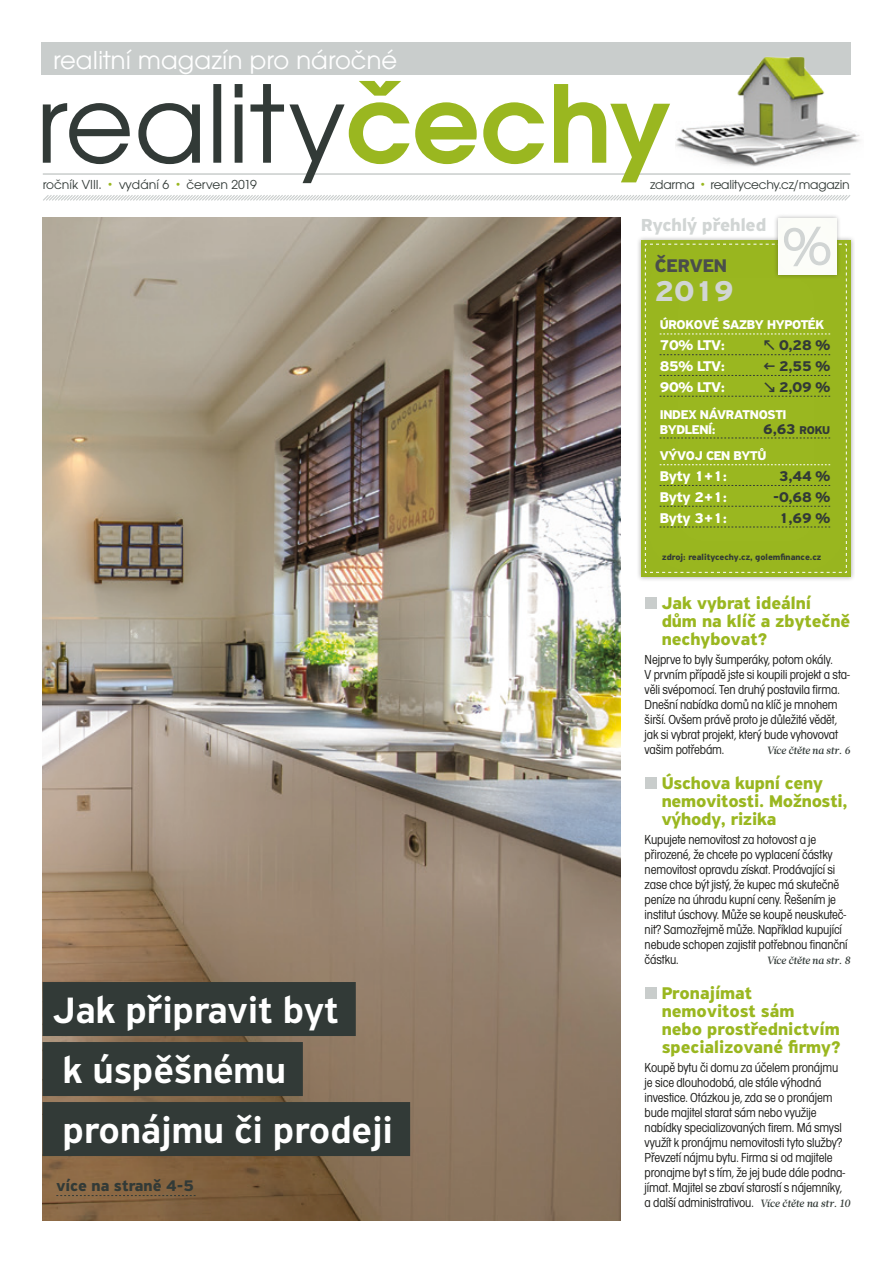
<style>
.page{position:relative;width:893px;height:1263px;background:#fff}
.page>*{position:absolute;margin:0;border:0;box-sizing:border-box;transform-origin:0 0}
.t1{font:500 39px/60px "PF Highway Sans Pro";color:#fff}
.t2{font:700 30.45px "PF Highway Sans Pro";color:#d1d5d4}
.t3{font:27px "Avant Gar Got Itc TOT Boo";color:#fff}
.t4{font:700 19.5px "PF Highway Sans Pro";color:#4a4e4b}
.t5{font:700 18.45px "PF Highway Sans Pro";color:#d1d5d4}
.t6{font:700 18px/18px "PF Highway Sans Pro";color:#9ab720}
.t7{font:700 16.35px "PF Highway Sans Pro";color:#323a37}
.t8{font:700 15px "PF Highway Sans Pro";letter-spacing:-.02em;color:#fff}
.t9{font:700 15px "PF Highway Sans Pro";letter-spacing:-.02em;color:#323a37}
.t10{font:13.5px/15px "Avant Gar Got Itc TOT Boo Con";letter-spacing:-.01em;color:#1d1d1b}
.t11{font:700 13.5px/15px "PF Highway Sans Pro";letter-spacing:-.02em;color:#fff}
.t12{font:13.5px "Avant Gar Got Itc TOT Boo";color:#323a37}
.t13{font:13.5px "Avant Gar Got Itc TOT Boo";letter-spacing:-.02em;color:#323a37}
.t14{font:italic 500 10.5px "Glosa Text";letter-spacing:-.015em;color:#323a37}
.t15{font:700 9px "PF Highway Sans Pro";color:#323a37}
.s1{font-family:"Galette";font-weight:500;color:#9ab720}
.s2{font-size:12px}
.s3{font-family:"Glosa Text";font-weight:500;font-style:italic;font-size:10.5px;color:#323a37}
</style>
<div class="page">
<div style="left:645px;top:597px;width:12px;height:12px;background:#c9cdcc"></div>
<div style="left:645px;top:777px;width:12px;height:12px;background:#c9cdcc"></div>
<div style="left:645px;top:987px;width:12px;height:12px;background:#c9cdcc"></div>
<svg style="left:43px;top:195px;width:808px;height:6px"></svg>
<hr style="left:43px;top:173px;width:807px;height:2px;background:#c9cdcc">
<div style="left:41px;top:43px;width:809px;height:32px;background:#c9cdcc"></div>
<img style="left:675px;top:43px;width:185px;height:124px">
<svg style="left:43px;top:81px;width:627px;height:102px"></svg>
<div style="left:637px;top:235px;width:218px;height:347px;background:#efefef"></div>
<div style="left:640px;top:239px;width:212px;height:339px;background:#9ab720"></div>
<div style="left:773px;top:214px;width:68px;height:65px;background:#1d1d1b;opacity:.35"></div>
<div style="left:778px;top:216px;width:61px;height:60px;background:#9ab720;opacity:.05"></div>
<svg style="left:645px;top:227px;width:202px;height:346px"></svg>
<img style="left:43px;top:218px;width:578px;height:1002px">
<div style="left:43px;top:982px;width:313px;height:54px;background:#323a37"></div>
<div style="left:43px;top:1042px;width:260px;height:54px;background:#323a37"></div>
<div style="left:43px;top:1102px;width:367px;height:54px;background:#323a37"></div>
<svg style="left:56px;top:1195px;width:140px;height:1px"></svg>
<h3 class="t3" style="left:53px;top:44px;width:346px">realitní magazín pro náročné</h3>
<p class="t12" style="left:43px;top:177px;width:216px">ročník VIII. <span class="s1">•</span> vydání 6 <span class="s1">•</span> červen 2019</p>
<p class="t13" style="left:650px;top:177px;width:201px">zdarma <span class="s1">•</span> realitycechy.cz/magazin</p>
<h3 class="t5" style="left:641px;top:215px;width:126px">Rychlý přehled</h3>
<h3 class="t4" style="left:655px;top:254px;width:74px">ČERVEN</h3>
<h2 class="t2" style="left:655px;top:273px;width:81px">2019</h2>
<p class="t11" style="left:660px;top:318px;width:166px">ÚROKOVÉ SAZBY HYPOTÉK</p>
<p class="t8" style="left:660px;top:336px;width:67px">70% LTV:</p>
<p class="t9" style="left:763px;top:336px;width:69px">↖ 0,28 %</p>
<p class="t8" style="left:660px;top:357px;width:67px">85% LTV:</p>
<p class="t9" style="left:763px;top:357px;width:69px">← 2,55 %</p>
<p class="t8" style="left:660px;top:378px;width:67px">90% LTV:</p>
<p class="t9" style="left:763px;top:378px;width:69px">↘ 2,09 %</p>
<p class="t11" style="left:660px;top:407px;width:128px">INDEX NÁVRATNOSTI<br>BYDLENÍ:</p>
<p class="t9" style="left:763px;top:420px;width:68px">6,63 <span class="s2">ROKU</span></p>
<p class="t11" style="left:660px;top:449px;width:108px">VÝVOJ CEN BYTŮ</p>
<p class="t8" style="left:660px;top:467px;width:69px">Byty 1+1:</p>
<p class="t9" style="left:779px;top:467px;width:53px">3,44 %</p>
<p class="t8" style="left:660px;top:488px;width:69px">Byty 2+1:</p>
<p class="t9" style="left:773px;top:488px;width:58px">-0,68 %</p>
<p class="t8" style="left:660px;top:509px;width:69px">Byty 3+1:</p>
<p class="t9" style="left:779px;top:509px;width:53px">1,69 %</p>
<h1 class="t1" style="left:53px;top:981px;width:342px">Jak připravit byt<br>k úspěšnému pronájmu či prodeji</h1>
<p class="t7" style="left:56px;top:1176px;width:139px">více na straně 4-5</p>
<p class="t15" style="left:662px;top:551px;width:161px">zdroj: realitycechy.cz, golemfinance.cz</p>
<h3 class="t6" style="left:662px;top:594px;width:190px">Jak vybrat ideální dům na klíč a zbytečně nechybovat?</h3>
<p class="t10" style="left:645px;top:652px;width:207px">Nejprve to byly šumperáky, potom okály.<br>V prvním případě jste si koupili projekt a sta&shy;věli svépomocí. Ten druhý postavila firma.<br>Dnešní nabídka domů na klíč je mnohem širší. Ovšem právě proto je důležité vědět, jak si vybrat projekt, který bude vyhovovat vašim potřebám.</p>
<p class="t14" style="left:767px;top:743px;width:85px">Více čtěte na str. 6</p>
<h3 class="t6" style="left:662px;top:775px;width:188px">Úschova kupní ceny nemovitosti. Možnosti, výhody, rizika</h3>
<p class="t10" style="left:645px;top:832px;width:204px">Kupujete nemovitost za hotovost a je přirozené, že chcete po vyplacení částky nemovitost opravdu získat. Prodávající si zase chce být jistý, že kupec má skutečně peníze na úhradu kupní ceny. Řešením je institut úschovy. Může se koupě neuskuteč&shy;nit? Samozřejmě může. Například kupující nebude schopen zajistit potřebnou finanční částku.</p>
<p class="t14" style="left:767px;top:954px;width:85px">Více čtěte na str. 8</p>
<h3 class="t6" style="left:662px;top:985px;width:180px">Pronajímat nemovitost sám<br>nebo prostřednictvím specializované firmy?</h3>
<p class="t10" style="left:645px;top:1060px;width:207px">Koupě bytu či domu za účelem pronájmu<br>je sice dlouhodobá, ale stále výhodná investice. Otázkou je, zda se o pronájem bude majitel starat sám nebo využije nabídky specializovaných firem. Má smysl využít k pronájmu nemovitosti tyto služby?<br>Převzetí nájmu bytu. Firma si od majitele pronajme byt s tím, že jej bude dále podna&shy;jímat. Majitel se zbaví starostí s nájemníky, a další administrativou. <span class="s3">Více čtěte na str. 10</span></p>
</div>
